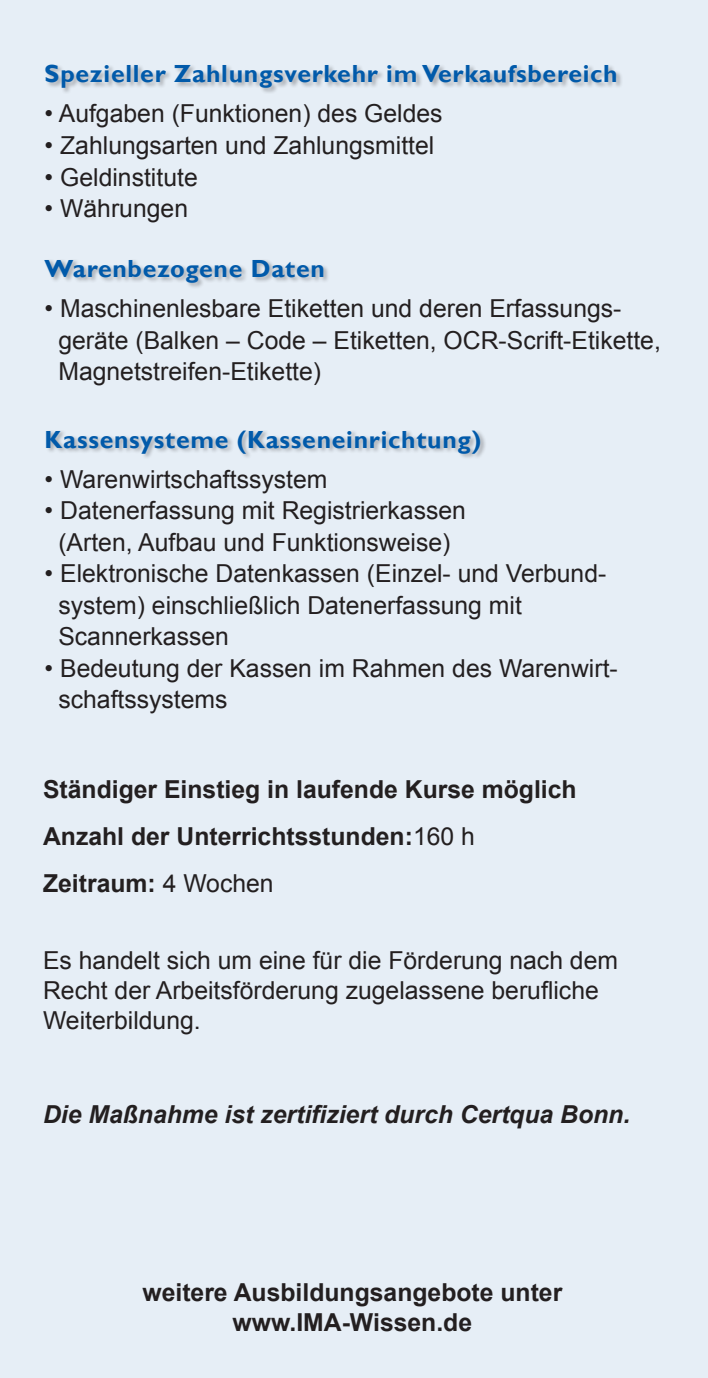
<style>
.page{position:relative;width:708px;height:1378px;background:#e6eef6}
.page>*{position:absolute;margin:0;border:0;box-sizing:border-box;transform-origin:0 0}
.t1{font:24.75px/31.5px "Arial";color:#231f20}
.t2{font:700 24.75px/47.2px "Arial";color:#231f20}
.t3{font:700 24.75px "Gill Sans";letter-spacing:.03em;color:#015aaa}
.t4{font:italic 700 24.75px "Arial";color:#231f20}
.s1{font-weight:400}
</style>
<div class="page">
<div style="left:45px;top:64px;width:578px;height:30px;background:#231f20;opacity:.3"></div>
<div style="left:44px;top:259px;width:286px;height:30px;background:#231f20;opacity:.3"></div>
<div style="left:46px;top:429px;width:441px;height:30px;background:#231f20;opacity:.3"></div>
<p class="t3" style="left:45px;top:59px;width:575px">Spezieller Zahlungsverkehr im Verkaufsbereich</p>
<p class="t1" style="left:45px;top:98px;width:400px">• Aufgaben (Funktionen) des Geldes</p>
<p class="t1" style="left:45px;top:130px;width:391px">• Zahlungsarten und Zahlungsmittel</p>
<p class="t1" style="left:45px;top:161px;width:155px">• Geldinstitute</p>
<p class="t1" style="left:45px;top:193px;width:145px">• Währungen</p>
<p class="t3" style="left:45px;top:254px;width:282px">Warenbezogene Daten</p>
<p class="t1" style="left:58px;top:293px;width:604px;text-indent:-14px">• Maschinenlesbare Etiketten und deren Erfassungs&shy;geräte (Balken – Code – Etiketten, OCR-Scrift-Etikette,<br>Magnetstreifen-Etikette)</p>
<p class="t3" style="left:45px;top:425px;width:438px">Kassensysteme (Kasseneinrichtung)</p>
<p class="t1" style="left:45px;top:463px;width:284px">• Warenwirtschaftssystem</p>
<p class="t1" style="left:45px;top:495px;width:423px;text-align:center">• Datenerfassung mit Registrierkassen (Arten, Aufbau und Funktionsweise)</p>
<p class="t1" style="left:58px;top:558px;width:549px;text-indent:-14px">• Elektronische Datenkassen (Einzel- und Verbund&shy;system) einschließlich Datenerfassung mit<br>Scannerkassen</p>
<p class="t1" style="left:58px;top:652px;width:561px;text-indent:-14px">• Bedeutung der Kassen im Rahmen des Warenwirt&shy;schaftssystems</p>
<p class="t2" style="left:43px;top:766px;width:535px">Ständiger Einstieg in laufende Kurse möglich<br>Anzahl der Unterrichtsstunden:<span class="s1">160 h<br></span>Zeitraum: <span class="s1">4 Wochen</span></p>
<p class="t1" style="left:43px;top:946px;width:577px;line-height:29.7px">Es handelt sich um eine für die Förderung nach dem<br>Recht der Arbeitsförderung zugelassene berufliche<br>Weiterbildung.</p>
<p class="t4" style="left:43px;top:1098px;width:589px">Die Maßnahme ist zertifiziert durch Certqua Bonn.</p>
<p class="t2" style="left:142px;top:1278px;width:421px;line-height:29.7px;text-align:center">weitere Ausbildungsangebote unter www.IMA-Wissen.de</p>
</div>
